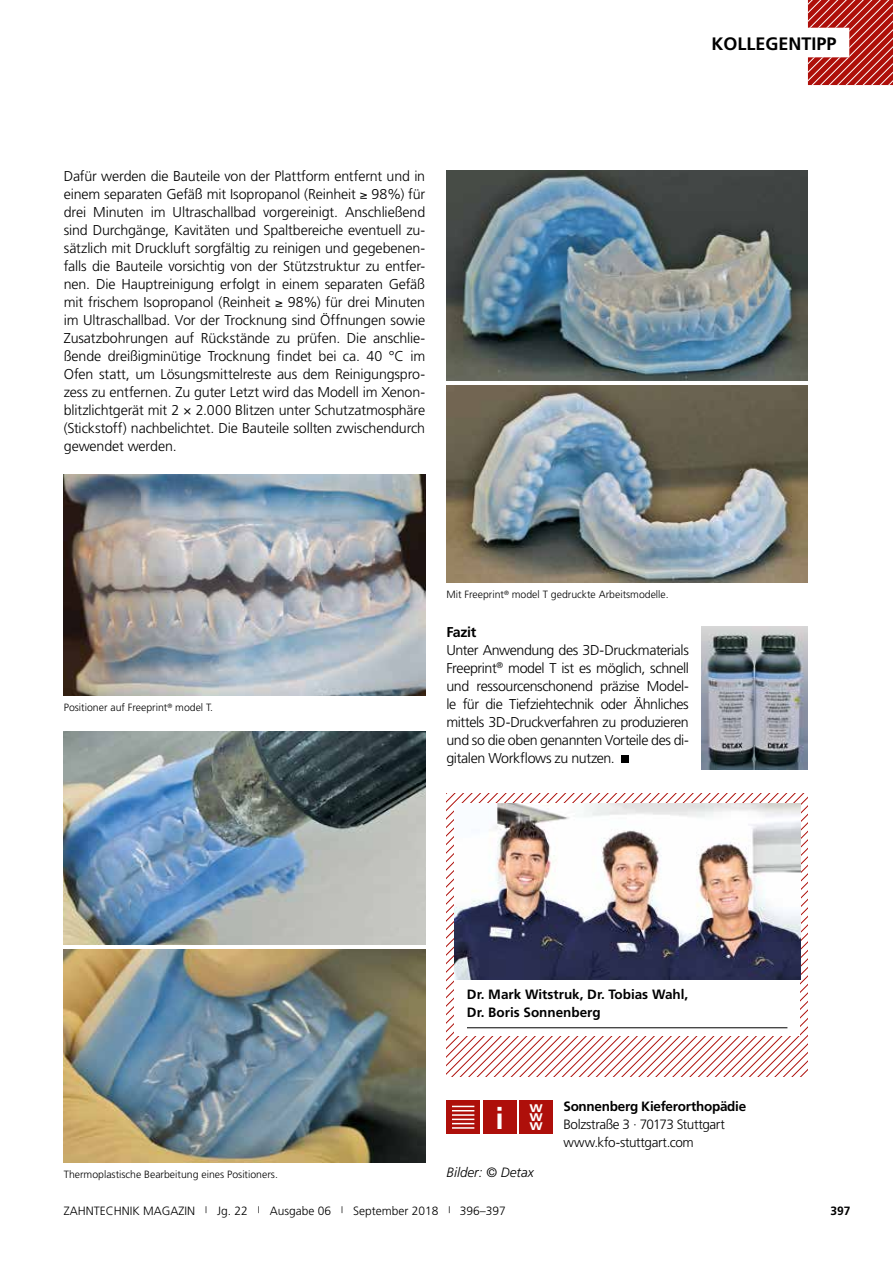
<style>
.page{position:relative;width:893px;height:1263px;background:#fff}
.page>*{position:absolute;margin:0;border:0;box-sizing:border-box;transform-origin:0 0}
.t1{font:700 30px "Frutiger";color:#fff}
.t2{font:700 18px "Frutiger";color:#000}
.t3{font:700 15px "Frutiger";color:#fff}
.t4{font:300 14.25px/18px "Frutiger";letter-spacing:-.015em;color:#000;text-align:justify}
.t5{font:700 14.25px "Frutiger";letter-spacing:-.03em;color:#000}
.t6{font:700 13.5px/18px "Frutiger";color:#000}
.t7{font:300 13.5px/18px "Frutiger";letter-spacing:-.03em;color:#000}
.t8{font:700 13.5px "Frutiger";letter-spacing:-.02em;color:#000}
.t9{font:italic 300 13.5px "Frutiger";color:#000}
.t10{font:300 12px "Frutiger";color:#000}
.t11{font:700 12px "Frutiger";color:#000}
.t12{font:300 10.5px "Frutiger";color:#000}
.s1{font-size:9px}
</style>
<div class="page">
<img style="left:64px;top:474px;width:361px;height:221px">
<svg style="left:808px;top:0;width:85px;height:85px"></svg>
<img style="left:64px;top:731px;width:361px;height:213px">
<img style="left:64px;top:949px;width:361px;height:213px">
<img style="left:446px;top:170px;width:362px;height:211px">
<img style="left:446px;top:385px;width:362px;height:197px">
<div style="left:621px;top:755px;width:8px;height:8px;background:#000"></div>
<div style="left:483px;top:1100px;width:33px;height:34px;background:#ae0f0a"></div>
<div style="left:519px;top:1100px;width:34px;height:34px;background:#ae0f0a"></div>
<svg style="left:446px;top:1100px;width:34px;height:34px"></svg>
<svg style="left:452px;top:1106px;width:22px;height:5px"></svg>
<hr style="left:452px;top:1114px;width:22px;height:2px;background:#fff">
<hr style="left:452px;top:1118px;width:22px;height:2px;background:#fff">
<svg style="left:452px;top:1123px;width:22px;height:1px"></svg>
<hr style="left:452px;top:1127px;width:22px;height:2px;background:#fff">
<svg style="left:446px;top:1064px;width:362px;height:8px"></svg>
<svg style="left:446px;top:1055px;width:362px;height:9px"></svg>
<svg style="left:446px;top:1047px;width:362px;height:8px"></svg>
<svg style="left:446px;top:1038px;width:362px;height:9px"></svg>
<svg style="left:446px;top:794px;width:362px;height:116px"></svg>
<hr style="left:467px;top:1027px;width:320px;height:1px;background:#000">
<img style="left:454px;top:803px;width:346px;height:177px">
<img style="left:702px;top:626px;width:106px;height:144px">
<p class="t4" style="left:64px;top:167px;width:363px">Dafür werden die Bauteile von der Plattform entfernt und in einem separaten Gefäß mit Isopropanol (Reinheit ≥ 98%) für drei Minuten im Ultraschallbad vorgereinigt. Anschließend sind Durchgänge, Kavitäten und Spaltbereiche eventuell zu&shy;sätzlich mit Druckluft sorgfältig zu reinigen und gegebenen&shy;falls die Bauteile vorsichtig von der Stützstruktur zu entfer&shy;nen. Die Hauptreinigung erfolgt in einem separaten Gefäß mit frischem Isopropanol (Reinheit ≥ 98%) für drei Minuten im Ultraschallbad. Vor der Trocknung sind Öffnungen sowie Zusatzbohrungen auf Rückstände zu prüfen. Die anschlie&shy;ßende dreißigminütige Trocknung findet bei ca. 40 °C im Ofen statt, um Lösungsmittelreste aus dem Reinigungspro&shy;zess zu entfernen. Zu guter Letzt wird das Modell im Xenon&shy;blitzlichtgerät mit 2 × 2.000 Blitzen unter Schutzatmosphäre (Stickstoff) nachbelichtet. Die Bauteile sollten zwischendurch gewendet werden.</p>
<p class="t2" style="left:711px;top:33px;width:127px">KOLLEGENTIPP</p>
<p class="t12" style="left:64px;top:701px;width:151px">Positioner auf Freeprint<sup>®</sup> model T.</p>
<p class="t12" style="left:446px;top:589px;width:224px">Mit Freeprint<sup>®</sup> model T gedruckte Arbeitsmodelle.</p>
<p class="t5" style="left:446px;top:624px;width:31px">Fazit</p>
<p class="t4" style="left:446px;top:641px;width:244px">Unter Anwendung des 3D-Druckmaterials Freeprint<sup>®</sup> model T ist es möglich, schnell und ressourcenschonend präzise Model&shy;le für die Tiefziehtechnik oder Ähnliches mittels 3D-Druckverfahren zu produzieren und so die oben genannten Vorteile des di&shy;gitalen Workflows zu nutzen.</p>
<p class="t12" style="left:64px;top:1169px;width:216px">Thermoplastische Bearbeitung eines Positioners.</p>
<p class="t6" style="left:467px;top:985px;width:223px">Dr. Mark Witstruk, Dr. Tobias Wahl,<br>Dr. Boris Sonnenberg</p>
<h1 class="t1" style="left:495px;top:1100px;width:10px">i</h1>
<p class="t3" style="left:529px;top:1098px;width:15px">w</p>
<p class="t3" style="left:529px;top:1107px;width:15px">w</p>
<p class="t3" style="left:529px;top:1116px;width:15px">w</p>
<p class="t9" style="left:446px;top:1164px;width:89px">Bilder: © Detax</p>
<p class="t8" style="left:563px;top:1098px;width:184px">Sonnenberg Kieferorthopädie</p>
<p class="t7" style="left:563px;top:1115px;width:163px">Bolzstraße 3 · 70173 Stuttgart www.kfo-stuttgart.com</p>
<p class="t10" style="left:64px;top:1204px;width:444px">ZAHNTECHNIK MAGAZIN <span class="s1">|</span> Jg. 22 <span class="s1">|</span> Ausgabe 06 <span class="s1">|</span> September 2018 <span class="s1">|</span> 396–397</p>
<p class="t11" style="left:830px;top:1203px;width:22px">397</p>
</div>
